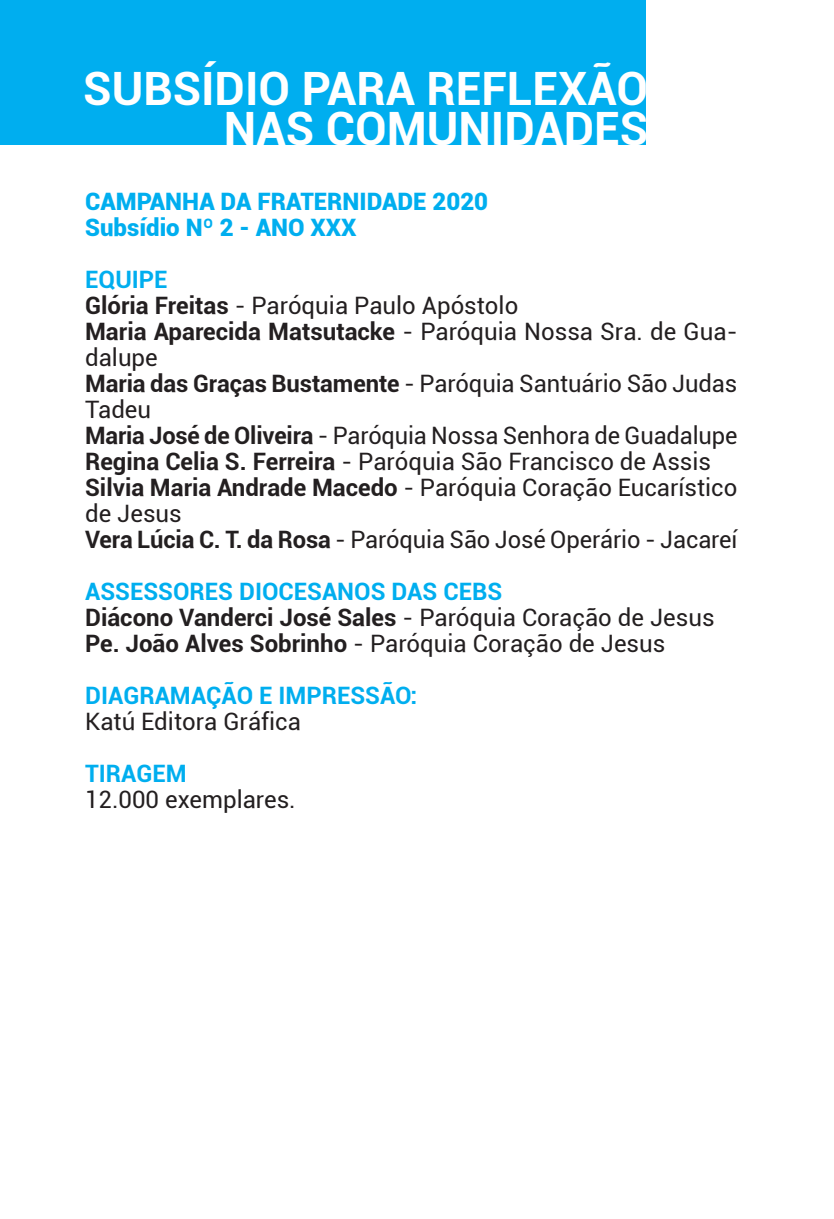
<style>
.page{position:relative;width:834px;height:1219px;background:#fff}
.page>*{position:absolute;margin:0;border:0;box-sizing:border-box;transform-origin:0 0}
.t1{font:700 46px/40px "Roboto";color:#fff;text-align:right}
.t2{font:24px/26px "Roboto";color:#231f20}
.t3{font:900 24px/26px "Roboto";color:#00aeef}
.t4{font:700 24px "Roboto";color:#00aeef}
.s1{font-weight:700;color:#00aeef}
.s2{font-weight:700}
</style>
<div class="page">
<div style="left:0;top:0;width:645px;height:144px;background:#00aeef"></div>
<h1 class="t1" style="left:83px;top:66px;width:566px">SUBSÍDIO PARA REFLEXÃO<br>NAS COMUNIDADES</h1>
<p class="t3" style="left:85px;top:188px;width:404px">CAMPANHA DA FRATERNIDADE 2020<br>Subsídio Nº 2 - ANO XXX</p>
<p class="t2" style="left:85px;top:266px;width:653px"><span class="s1">EQUIPE<br></span><span class="s2">Glória Freitas</span> - Paróquia Paulo Apóstolo<br><span class="s2">Maria Aparecida Matsutacke</span> - Paróquia Nossa Sra. de Gua&shy;dalupe<br><span class="s2">Maria das Graças Bustamente</span> - Paróquia Santuário São Judas Tadeu<br><span class="s2">Maria José de Oliveira</span> - Paróquia Nossa Senhora de Guadalupe <span class="s2">Regina Celia S. Ferreira</span> - Paróquia São Francisco de Assis <span class="s2">Silvia Maria Andrade Macedo</span> - Paróquia Coração Eucarístico de Jesus<br><span class="s2">Vera Lúcia C. T. da Rosa</span> - Paróquia São José Operário - Jacareí</p>
<p class="t2" style="left:85px;top:578px;width:631px"><span class="s1">ASSESSORES DIOCESANOS DAS CEBS<br></span><span class="s2">Diácono Vanderci José Sales</span> - Paróquia Coração de Jesus<br><span class="s2">Pe. João Alves Sobrinho</span> - Paróquia Coração de Jesus</p>
<p class="t4" style="left:85px;top:679px;width:333px">DIAGRAMAÇÃO E IMPRESSÃO:</p>
<p class="t2" style="left:85px;top:708px;width:217px">Katú Editora Gráfica</p>
<p class="t4" style="left:85px;top:757px;width:103px">TIRAGEM</p>
<p class="t2" style="left:85px;top:786px;width:212px">12.000 exemplares.</p>
</div>
